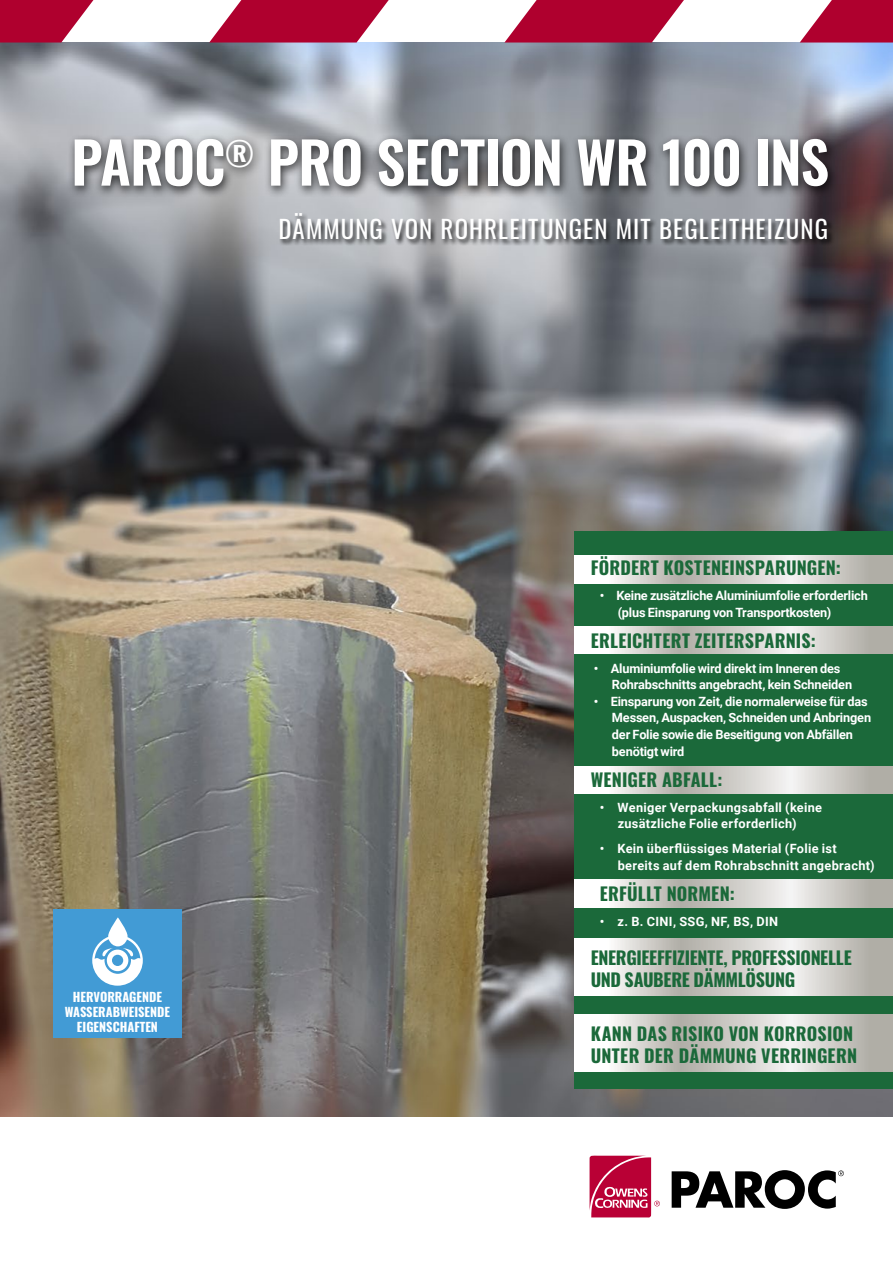
<style>
.page{position:relative;width:893px;height:1263px;background:#fff}
.page>*{position:absolute;margin:0;border:0;box-sizing:border-box;transform-origin:0 0}
.t1{font:600 57px "Oswald";letter-spacing:-.02em;color:#fff}
.t2{font:24.9px "Oswald";letter-spacing:.045em;color:#fff}
.t3{font:700 18px/22.5px "Oswald";letter-spacing:.005em;color:#1b693a}
.t4{font:700 18px/22.5px "Oswald";letter-spacing:-.015em;color:#1b693a}
.t5{font:700 12.75px/16.5px "Roboto";letter-spacing:-.015em;color:#fff}
.t6{font:700 12.75px/16.5px "Roboto";letter-spacing:.025em;color:#fff;text-align:center}
.t7{font:700 12.75px "Roboto";letter-spacing:.03em;color:#fff}
.t8{font:700 12.6px/15px "Oswald";color:#fff;text-align:center}
</style>
<div class="page">
<img style="left:0;top:43px;width:893px;height:1073px">
<svg style="left:590px;top:1155px;width:70px;height:62px"></svg>
<svg style="left:672px;top:1170px;width:172px;height:39px"></svg>
<svg style="left:800px;top:0;width:93px;height:43px"></svg>
<svg style="left:209px;top:0;width:180px;height:43px"></svg>
<svg style="left:504px;top:0;width:180px;height:43px"></svg>
<svg style="left:0;top:0;width:93px;height:43px"></svg>
<div style="left:67px;top:133px;width:771px;height:66px;background:#000;opacity:.75"></div>
<div style="left:279px;top:212px;width:554px;height:34px;background:#000;opacity:.75"></div>
<div style="left:574px;top:532px;width:319px;height:557px;background:#1b693a"></div>
<svg style="left:574px;top:556px;width:319px;height:27px;background:#d4d3cf"></svg>
<svg style="left:574px;top:626px;width:319px;height:27px;background:#d4d3cf"></svg>
<svg style="left:574px;top:766px;width:319px;height:27px;background:#d4d3cf"></svg>
<svg style="left:574px;top:880px;width:319px;height:27px;background:#d4d3cf"></svg>
<svg style="left:574px;top:938px;width:319px;height:58px;background:#d4d3cf"></svg>
<svg style="left:574px;top:1014px;width:319px;height:57px;background:#d4d3cf"></svg>
<div style="left:53px;top:909px;width:129px;height:129px;background:#429bd5"></div>
<svg style="left:92px;top:917px;width:51px;height:69px"></svg>
<h1 class="t1" style="left:71px;top:133px;width:759px">PAROC<sup>®</sup> PRO SECTION WR 100 INS</h1>
<h2 class="t2" style="left:278px;top:207px;width:551px">DÄMMUNG VON ROHRLEITUNGEN MIT BEGLEITHEIZUNG</h2>
<p class="t8" style="left:65px;top:990px;width:107px">HERVORRAGENDE<br>WASSERABWEISENDE<br>EIGENSCHAFTEN</p>
<h3 class="t3" style="left:591px;top:558px;width:252px">FÖRDERT KOSTENEINSPARUNGEN:</h3>
<p class="t5" style="left:618px;top:587px;width:252px;text-indent:-18px">• Keine zusätzliche Aluminiumfolie erforderlich (plus Einsparung von Transportkosten)</p>
<h3 class="t3" style="left:591px;top:630px;width:227px">ERLEICHTERT ZEITERSPARNIS:</h3>
<p class="t5" style="left:612px;top:660px;width:242px;text-indent:-18px">• Aluminiumfolie wird direkt im Inneren des<br>Rohrabschnitts angebracht, kein Schneiden</p>
<p class="t5" style="left:612px;top:693px;width:261px;text-indent:-18px">• Einsparung von Zeit, die normalerweise für das Messen, Auspacken, Schneiden und Anbringen der Folie sowie die Beseitigung von Abfällen benötigt wird</p>
<h3 class="t3" style="left:591px;top:769px;width:133px">WENIGER ABFALL:</h3>
<p class="t6" style="left:600px;top:798px;width:224px">• Weniger Verpackungsabfall (keine zusätzliche Folie erforderlich)</p>
<p class="t6" style="left:618px;top:840px;width:258px;text-align:left;text-indent:-18px">• Kein überflüssiges Material (Folie ist bereits auf dem Rohrabschnitt angebracht)</p>
<h3 class="t3" style="left:600px;top:883px;width:137px">ERFÜLLT NORMEN:</h3>
<p class="t7" style="left:600px;top:912px;width:180px">• z. B. CINI, SSG, NF, BS, DIN</p>
<h3 class="t4" style="left:591px;top:947px;width:263px">ENERGIEEFFIZIENTE, PROFESSIONELLE<br>UND SAUBERE DÄMMLÖSUNG</h3>
<h3 class="t3" style="left:591px;top:1023px;width:268px">KANN DAS RISIKO VON KORROSION<br>UNTER DER DÄMMUNG VERRINGERN</h3>
</div>
